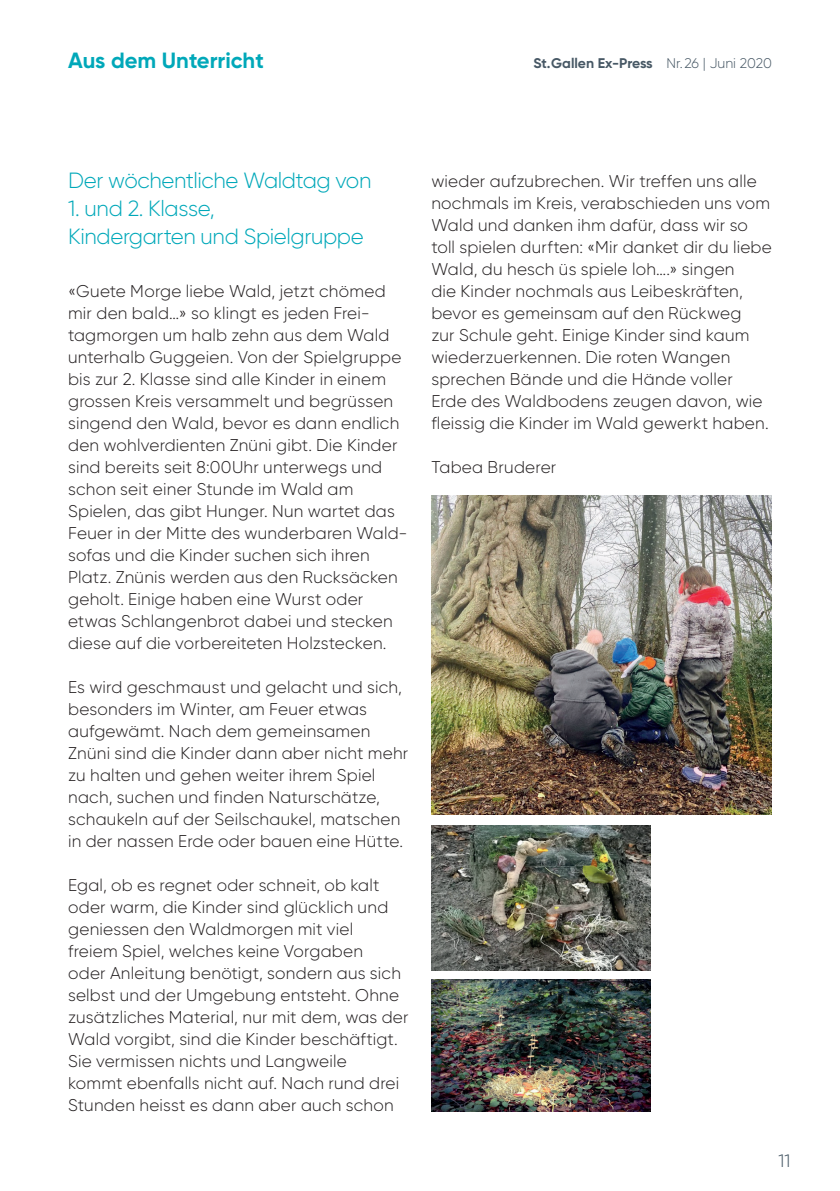
<style>
.page{position:relative;width:840px;height:1191px;background:#fff}
.page>*{position:absolute;margin:0;border:0;box-sizing:border-box;transform-origin:0 0}
.Fliesstext_8_5_pt_li{font:300 22px/28px "Gilroy";letter-spacing:-.02em;color:#00a8b9}
.t1{font:700 22px "Gilroy";color:#00a8b9}
.t2{font:300 18px "Gilroy";color:#475865}
.Fliesstext_8_5_pt_li-2{font:300 17px/22px "Gilroy";letter-spacing:.015em;color:#231f20}
.t3{font:700 14px "Gilroy";color:#475865}
.s1{font-weight:300}
</style>
<div class="page">
<img style="left:431px;top:825px;width:219px;height:146px">
<img style="left:431px;top:495px;width:340px;height:319px">
<img style="left:431px;top:979px;width:219px;height:132px">
<p class="t1" style="left:68px;top:47px;width:197px">Aus dem Unterricht</p>
<p class="t3" style="left:533px;top:54px;width:240px">St.Gallen Ex-Press <span class="s1">Nr.26 | Juni 2020</span></p>
<p class="Fliesstext_8_5_pt_li" style="left:68px;top:166px;width:305px">Der wöchentliche Waldtag von</p>
<p class="Fliesstext_8_5_pt_li" style="left:68px;top:194px;width:297px">1. und 2. Klasse,<br>Kindergarten und Spielgruppe</p>
<p class="Fliesstext_8_5_pt_li-2" style="left:68px;top:280px;width:341px">«Guete Morge liebe Wald, jetzt chömed mir den bald…» so klingt es jeden Frei&shy;tagmorgen um halb zehn aus dem Wald unterhalb Guggeien. Von der Spielgruppe bis zur 2. Klasse sind alle Kinder in einem grossen Kreis versammelt und begrüssen singend den Wald, bevor es dann endlich den wohlverdienten Znüni gibt. Die Kinder sind bereits seit 8:00Uhr unterwegs und schon seit einer Stunde im Wald am Spielen, das gibt Hunger. Nun wartet das Feuer in der Mitte des wunderbaren Wald&shy;sofas und die Kinder suchen sich ihren Platz. Znünis werden aus den Rucksäcken geholt. Einige haben eine Wurst oder etwas Schlangenbrot dabei und stecken diese auf die vorbereiteten Holzstecken.</p>
<p class="Fliesstext_8_5_pt_li-2" style="left:68px;top:676px;width:341px">Es wird geschmaust und gelacht und sich, besonders im Winter, am Feuer etwas aufgewämt. Nach dem gemeinsamen Znüni sind die Kinder dann aber nicht mehr zu halten und gehen weiter ihrem Spiel nach, suchen und finden Naturschätze, schaukeln auf der Seilschaukel, matschen in der nassen Erde oder bauen eine Hütte.</p>
<p class="Fliesstext_8_5_pt_li-2" style="left:68px;top:874px;width:342px">Egal, ob es regnet oder schneit, ob kalt oder warm, die Kinder sind glücklich und geniessen den Waldmorgen mit viel<br>freiem Spiel, welches keine Vorgaben<br>oder Anleitung benötigt, sondern aus sich selbst und der Umgebung entsteht. Ohne zusätzliches Material, nur mit dem, was der Wald vorgibt, sind die Kinder beschäftigt.<br>Sie vermissen nichts und Langweile<br>kommt ebenfalls nicht auf. Nach rund drei Stunden heisst es dann aber auch schon</p>
<p class="Fliesstext_8_5_pt_li-2" style="left:431px;top:170px;width:342px">wieder aufzubrechen. Wir treffen uns alle nochmals im Kreis, verabschieden uns vom Wald und danken ihm dafür, dass wir so toll spielen durften: «Mir danket dir du liebe Wald, du hesch üs spiele loh….» singen<br>die Kinder nochmals aus Leibeskräften, bevor es gemeinsam auf den Rückweg<br>zur Schule geht. Einige Kinder sind kaum wiederzuerkennen. Die roten Wangen sprechen Bände und die Hände voller Erde des Waldbodens zeugen davon, wie fleissig die Kinder im Wald gewerkt haben.</p>
<p class="Fliesstext_8_5_pt_li-2" style="left:431px;top:456px;width:126px">Tabea Bruderer</p>
<p class="t2" style="left:778px;top:1149px;width:13px">11</p>
</div>
